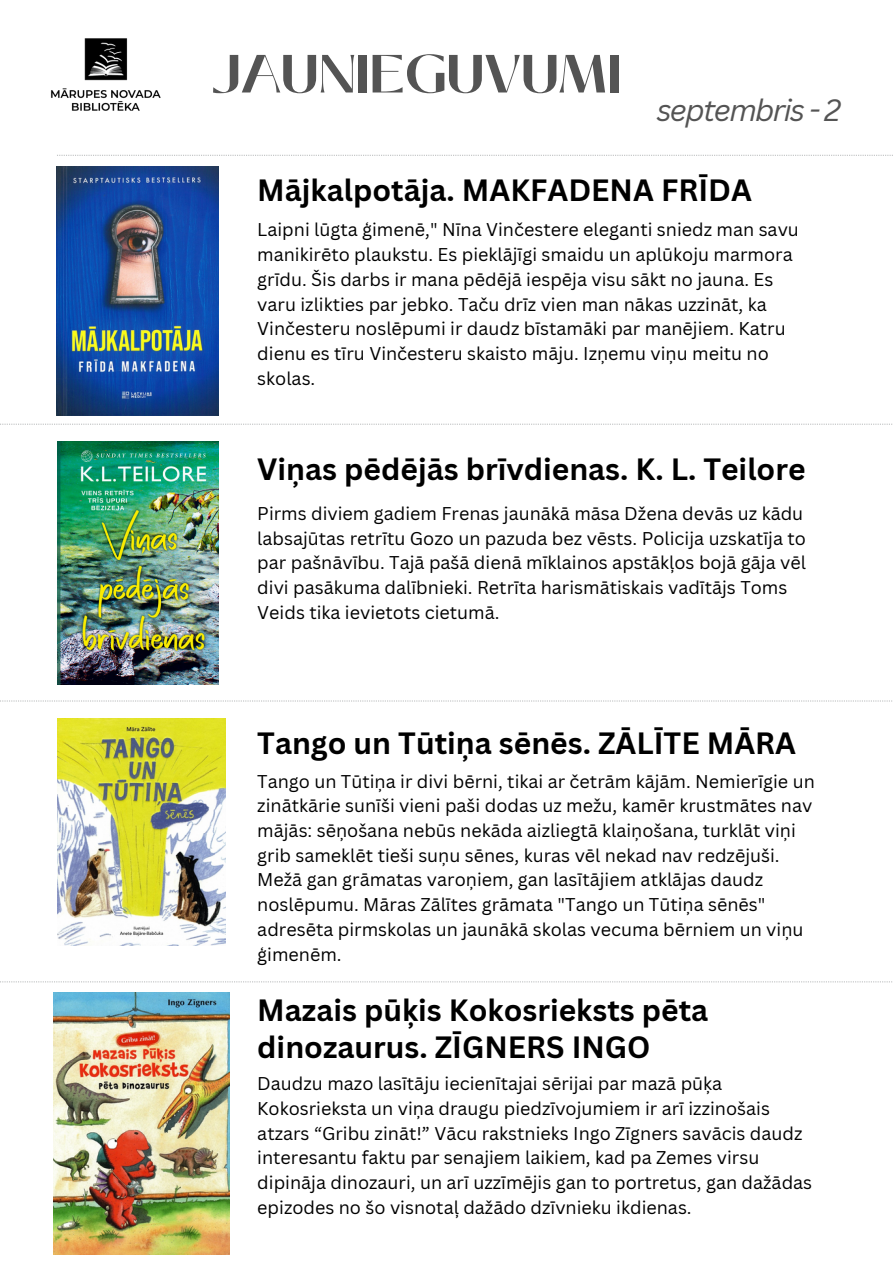
<style>
.page{position:relative;width:893px;height:1264px;background:#fff}
.page>*{position:absolute;margin:0;border:0;box-sizing:border-box;transform-origin:0 0}
.t1{font:700 53.55px "Black Mango";color:#545454}
.t2{font:700 30px/37px "Canva Sans";color:#000}
.t3{font:italic 30px "Canva Sans";letter-spacing:-.055em;color:#545454}
.t4{font:18px/24.8px "Canva Sans";color:#000}
</style>
<div class="page">
<svg style="left:57px;top:155px;width:834px;height:1px"></svg>
<svg style="left:0;top:700px;width:892px;height:1px"></svg>
<svg style="left:0;top:981px;width:892px;height:1px"></svg>
<svg style="left:0;top:423px;width:892px;height:2px"></svg>
<img style="left:50px;top:38px;width:111px;height:73px">
<img style="left:57px;top:166px;width:162px;height:250px">
<img style="left:57px;top:441px;width:162px;height:243px">
<img style="left:57px;top:718px;width:169px;height:227px">
<img style="left:53px;top:992px;width:177px;height:262px">
<p class="t1" style="left:211px;top:34px;width:411px">JAUNIEGUVUMI</p>
<p class="t3" style="left:656px;top:89px;width:186px">septembris - 2</p>
<p class="t2" style="left:257px;top:171px;width:496px">Mājkalpotāja. MAKFADENA FRĪDA</p>
<p class="t4" style="left:257px;top:217px;width:543px">Laipni lūgta ģimenē," Nīna Vinčestere eleganti sniedz man savu manikirēto plaukstu. Es pieklājīgi smaidu un aplūkoju marmora grīdu. Šis darbs ir mana pēdējā iespēja visu sākt no jauna. Es varu izlikties par jebko. Taču drīz vien man nākas uzzināt, ka Vinčesteru noslēpumi ir daudz bīstamāki par manējiem. Katru dienu es tīru Vinčesteru skaisto māju. Izņemu viņu meitu no skolas.</p>
<p class="t2" style="left:257px;top:450px;width:549px">Viņas pēdējās brīvdienas. K. L. Teilore</p>
<p class="t4" style="left:257px;top:500px;width:550px">Pirms diviem gadiem Frenas jaunākā māsa Džena devās uz kādu labsajūtas retrītu Gozo un pazuda bez vēsts. Policija uzskatīja to par pašnāvību. Tajā pašā dienā mīklainos apstākļos bojā gāja vēl divi pasākuma dalībnieki. Retrīta harismātiskais vadītājs Toms Veids tika ievietots cietumā.</p>
<p class="t2" style="left:257px;top:723px;width:540px">Tango un Tūtiņa sēnēs. ZĀLĪTE MĀRA</p>
<p class="t4" style="left:257px;top:768px;width:559px">Tango un Tūtiņa ir divi bērni, tikai ar četrām kājām. Nemierīgie un zinātkārie sunīši vieni paši dodas uz mežu, kamēr krustmātes nav mājās: sēņošana nebūs nekāda aizliegtā klaiņošana, turklāt viņi grib sameklēt tieši suņu sēnes, kuras vēl nekad nav redzējuši.<br>Mežā gan grāmatas varoņiem, gan lasītājiem atklājas daudz noslēpumu. Māras Zālītes grāmata "Tango un Tūtiņa sēnēs" adresēta pirmskolas un jaunākā skolas vecuma bērniem un viņu ģimenēm.</p>
<p class="t2" style="left:257px;top:990px;width:452px">Mazais pūķis Kokosrieksts pēta dinozaurus. ZĪGNERS INGO</p>
<p class="t4" style="left:257px;top:1070px;width:556px">Daudzu mazo lasītāju iecienītajai sērijai par mazā pūķa Kokosrieksta un viņa draugu piedzīvojumiem ir arī izzinošais atzars “Gribu zināt!” Vācu rakstnieks Ingo Zīgners savācis daudz interesantu faktu par senajiem laikiem, kad pa Zemes virsu dipināja dinozauri, un arī uzzīmējis gan to portretus, gan dažādas epizodes no šo visnotaļ dažādo dzīvnieku ikdienas.</p>
</div>
